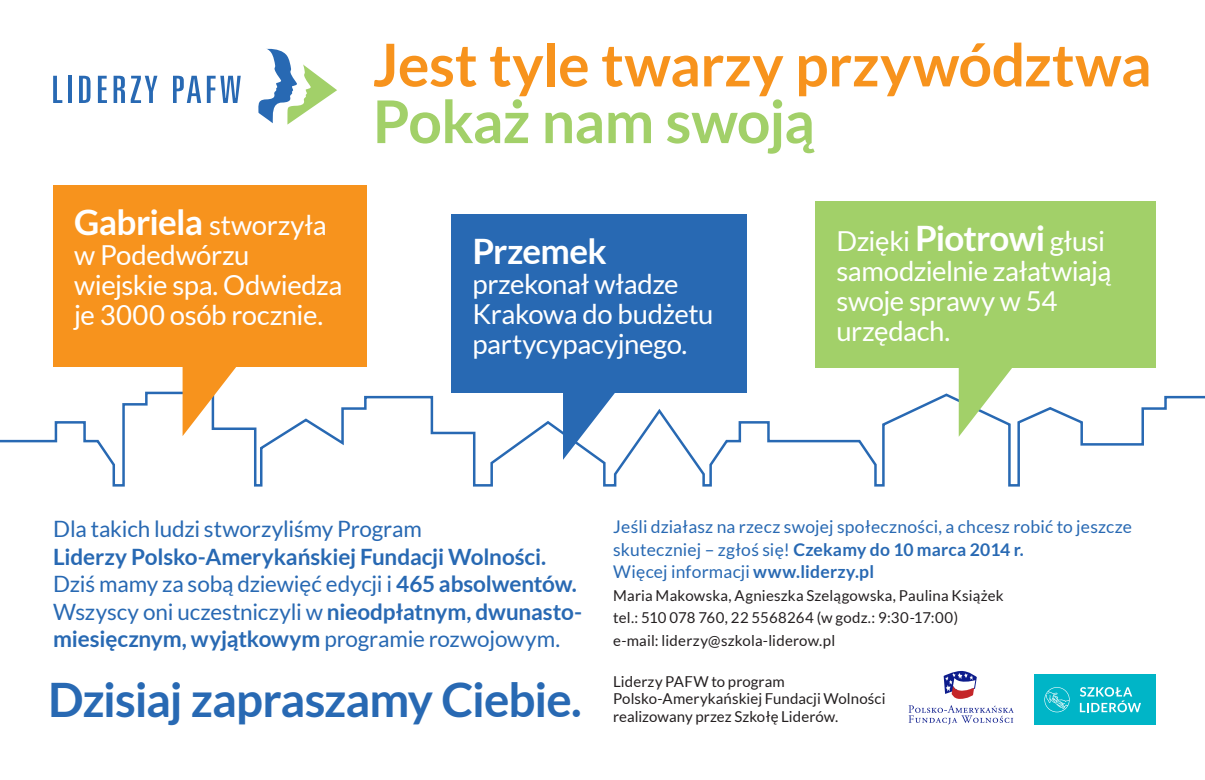
<style>
.page{position:relative;width:1205px;height:780px;background:#fff}
.page>*{position:absolute;margin:0;border:0;box-sizing:border-box;transform-origin:0 0}
.t1{font:700 59px "Lato";letter-spacing:-.005em;color:#f7931d}
.t2{font:700 59px "Lato";letter-spacing:-.015em;color:#a2d069}
.t3{font:700 47.5px "Lato";letter-spacing:-.02em;color:#2869b3}
.w_chmurkach{font:700 35px "Lato";letter-spacing:-.015em;color:#fff}
.w_chmurkach-2{font:27.5px/30px "Lato";letter-spacing:-.015em;color:#fff}
.wstep{font:22.5px/27.5px "Lato";letter-spacing:-.005em;color:#2869b3}
.wstep-2{font:700 22.5px/27.5px "Lato";letter-spacing:-.005em;color:#2869b3}
.tekst{font:17.5px/22.5px "Lato";letter-spacing:.01em;color:#2869b3}
.tekst-2{font:15px/17.5px "Lato";letter-spacing:.01em;color:#231f20}
.s1{font-weight:700;font-size:35px}
.s2{font-weight:400}
.s3{font-weight:700}
</style>
<div class="page">
<svg style="left:0;top:390px;width:1205px;height:97px"></svg>
<div style="left:451px;top:214px;width:295px;height:179px;background:#2869b3"></div>
<div style="left:53px;top:185px;width:313px;height:181px;background:#f7931d"></div>
<div style="left:815px;top:201px;width:340px;height:167px;background:#a2d069"></div>
<svg style="left:53px;top:76px;width:9px;height:27px"></svg>
<hr style="left:68px;top:76px;width:4px;height:27px;background:#2869b3">
<svg style="left:79px;top:76px;width:11px;height:27px"></svg>
<svg style="left:98px;top:76px;width:9px;height:27px"></svg>
<svg style="left:114px;top:76px;width:11px;height:27px"></svg>
<svg style="left:131px;top:76px;width:26px;height:27px"></svg>
<svg style="left:173px;top:76px;width:28px;height:27px"></svg>
<svg style="left:207px;top:48px;width:130px;height:77px"></svg>
<svg style="left:908px;top:671px;width:106px;height:54px"></svg>
<svg style="left:959px;top:368px;width:59px;height:69px"></svg>
<svg style="left:563px;top:393px;width:60px;height:67px"></svg>
<svg style="left:183px;top:366px;width:59px;height:70px"></svg>
<div style="left:1034px;top:674px;width:121px;height:50px;background:#00b5c7"></div>
<svg style="left:1080px;top:687px;width:61px;height:25px"></svg>
<svg style="left:1044px;top:687px;width:25px;height:25px"></svg>
<p class="w_chmurkach-2" style="left:74px;top:210px;width:270px"><span class="s1">Gabriela</span> stworzyła w Podedwórzu wiejskie spa. Odwiedza je 3000 osób rocznie.</p>
<p class="t1" style="left:373px;top:31px;width:780px">Jest tyle twarzy przywództwa</p>
<p class="t2" style="left:373px;top:88px;width:443px">Pokaż nam swoją</p>
<p class="w_chmurkach" style="left:472px;top:231px;width:136px">Przemek</p>
<p class="w_chmurkach-2" style="left:472px;top:268px;width:242px">przekonał władze<br>Krakowa do budżetu partycypacyjnego.</p>
<p class="w_chmurkach-2" style="left:836px;top:225px;width:277px">Dzięki <span class="s1">Piotrowi</span> głusi samodzielnie załatwiają swoje sprawy w 54 urzędach.</p>
<p class="wstep-2" style="left:53px;top:515px;width:494px"><span class="s2">Dla takich ludzi stworzyliśmy Program<br></span>Liderzy Polsko-Amerykańskiej Fundacji Wolności.</p>
<p class="wstep" style="left:53px;top:570px;width:530px">Dziś mamy za sobą dziewięć edycji i <span class="s3">465 absolwentów.<br></span>Wszyscy oni uczestniczyli w <span class="s3">nieodpłatnym, dwunasto&shy;miesięcznym, wyjątkowym</span> programie rozwojowym.</p>
<p class="t3" style="left:48px;top:672px;width:535px">Dzisiaj zapraszamy Ciebie.</p>
<p class="tekst" style="left:613px;top:515px;width:520px">Jeśli działasz na rzecz swojej społeczności, a chcesz robić to jeszcze skuteczniej – zgłoś się! <span class="s3">Czekamy do 10 marca 2014 r.</span></p>
<p class="tekst" style="left:613px;top:560px;width:263px">Więcej informacji <span class="s3">www.liderzy.pl</span></p>
<p class="tekst-2" style="left:613px;top:586px;width:392px">Maria Makowska, Agnieszka Szelągowska, Paulina Książek</p>
<p class="tekst-2" style="left:613px;top:609px;width:346px">tel.: 510 078 760, 22 5568264 (w godz.: 9:30-17:00)</p>
<p class="tekst-2" style="left:613px;top:631px;width:224px">e-mail: liderzy@szkola-liderow.pl</p>
<p class="tekst-2" style="left:613px;top:672px;width:274px">Liderzy PAFW to program<br>Polsko-Amerykańskiej Fundacji Wolności</p>
<p class="tekst-2" style="left:613px;top:707px;width:227px">realizowany przez Szkołę Liderów.</p>
</div>
